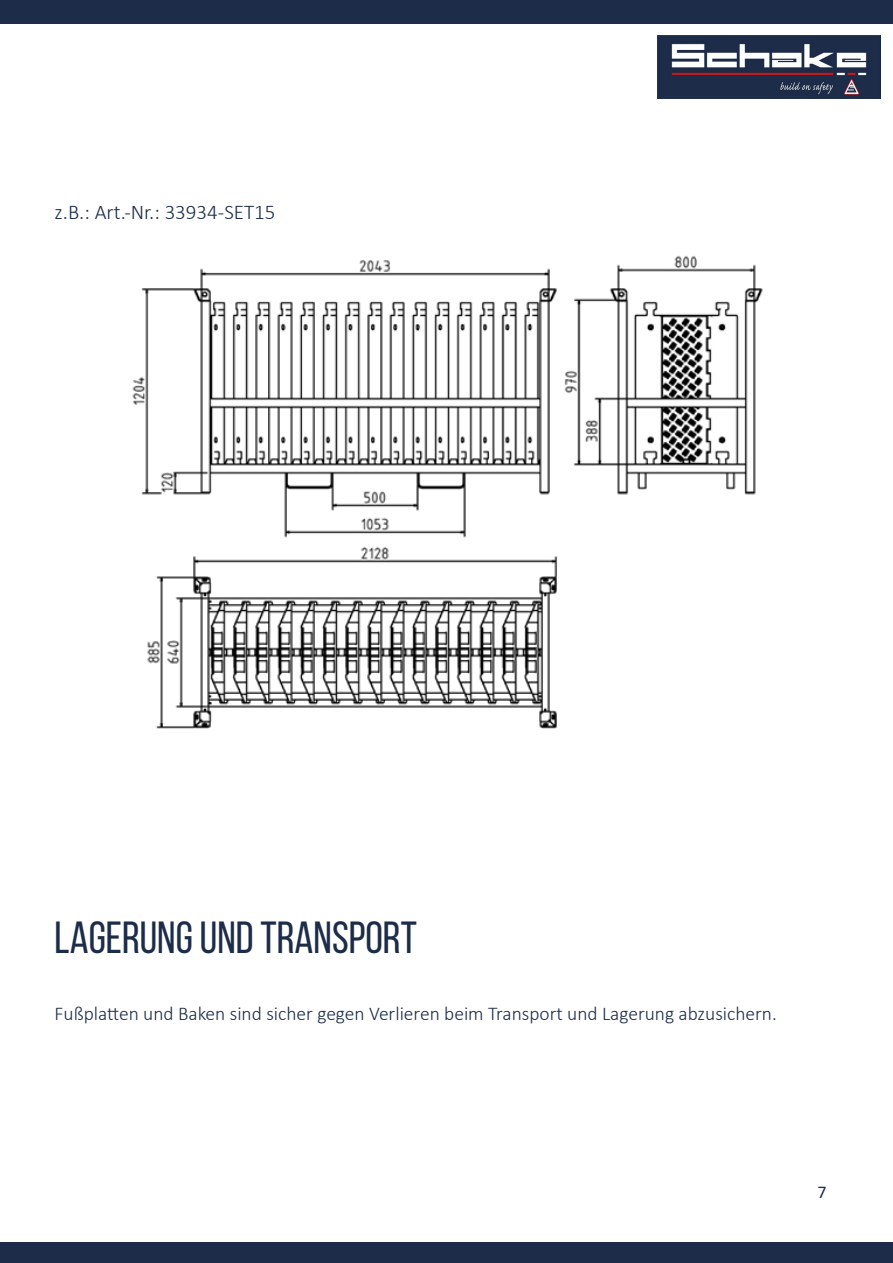
<style>
.page{position:relative;width:893px;height:1263px;background:#fff}
.page>*{position:absolute;margin:0;border:0;box-sizing:border-box;transform-origin:0 0}
.t1{font:45px "Bebas Neue";color:#1d2c48}
.t2{font:300 21px "Calibri";color:#1d2c48}
.t3{font:300 19.5px "Calibri";color:#1d2c48}
.t4{font:18px "Calibri";color:#1d2c48}
</style>
<div class="page">
<img style="left:657px;top:36px;width:223px;height:63px">
<div style="left:0;top:0;width:893px;height:23px;background:#1d2c48"></div>
<div style="left:0;top:1242px;width:893px;height:21px;background:#1d2c48"></div>
<img style="left:132px;top:255px;width:631px;height:474px">
<p class="t2" style="left:55px;top:199px;width:222px">z.B.: Art.-Nr.: 33934-SET15</p>
<h1 class="t1" style="left:55px;top:913px;width:364px">LAGERUNG UND TRANSPORT</h1>
<p class="t3" style="left:55px;top:1002px;width:724px">Fußplatten und Baken sind sicher gegen Verlieren beim Transport und Lagerung abzusichern.</p>
<p class="t4" style="left:817px;top:1180px;width:11px">7</p>
</div>
